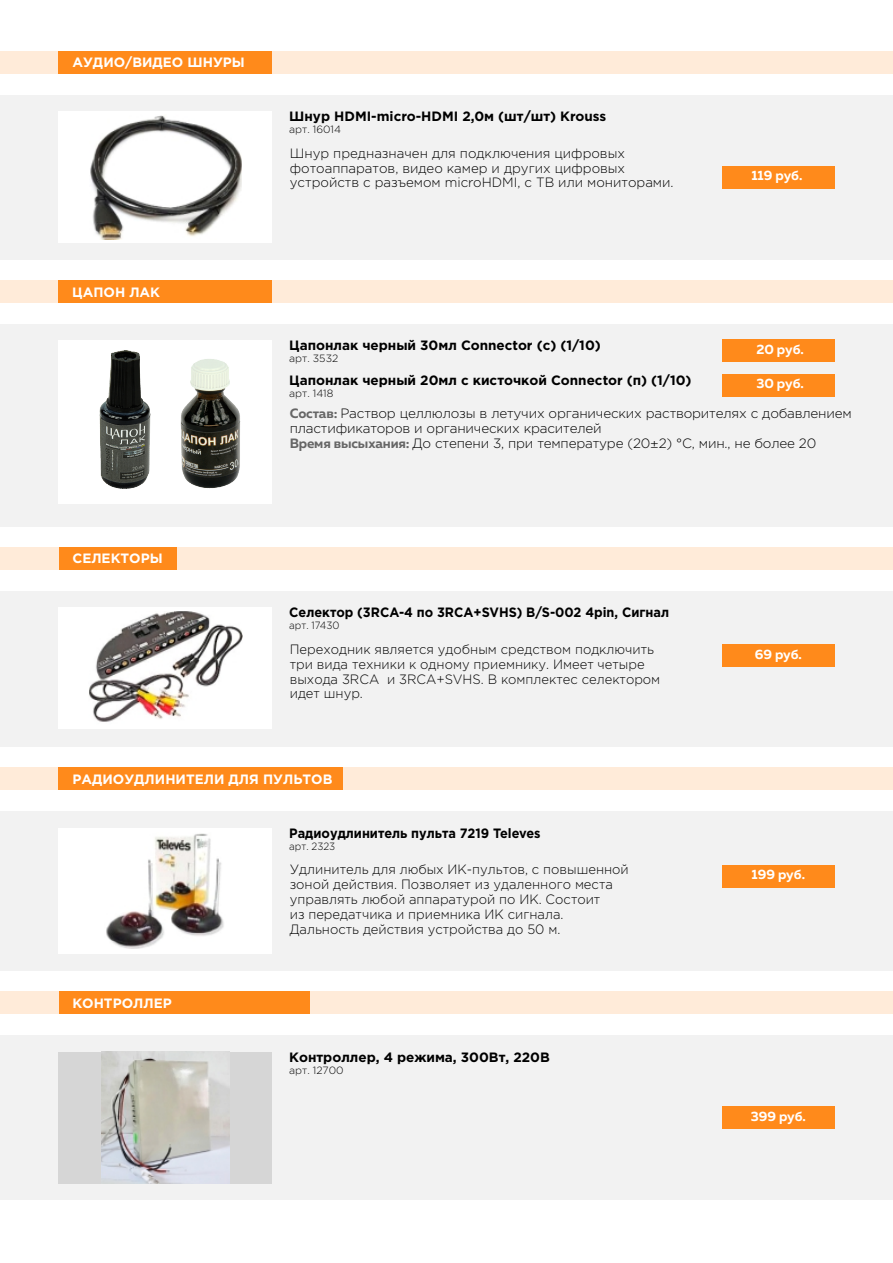
<style>
.page{position:relative;width:893px;height:1263px;background:#fff}
.page>*{position:absolute;margin:0;border:0;box-sizing:border-box;transform-origin:0 0}
.t1{font:300 13.5px/14.9px "Gotham Pro";color:#000}
.t2{font:700 13.5px "Gotham Pro";color:#000}
.t3{font:700 13.5px "Gotham Pro";color:#000;scale:.94 1}
.t4{font:700 13.5px "Gotham Pro";color:#fff}
.t5{font:700 13.5px "Muller";color:#fff}
.t6{font:300 10.5px "Gotham Pro";color:#000}
.t7{font:300 10.5px "Gotham Pro";color:#000;scale:.94 1}
.s1{font-family:"Muller";font-weight:700;color:#666}
</style>
<div class="page">
<div style="left:0;top:51px;width:893px;height:23px;background:#ffebd9"></div>
<div style="left:59px;top:51px;width:213px;height:23px;background:#ff8a1b"></div>
<div style="left:0;top:94px;width:893px;height:165px;background:#f2f2f2"></div>
<div style="left:722px;top:166px;width:113px;height:22px;background:#ff8a1b"></div>
<div style="left:59px;top:111px;width:213px;height:132px;background:#fff"></div>
<img style="left:90px;top:115px;width:152px;height:124px">
<div style="left:0;top:324px;width:893px;height:202px;background:#f2f2f2"></div>
<div style="left:59px;top:341px;width:213px;height:163px;background:#fff"></div>
<img style="left:58px;top:345px;width:84px;height:148px">
<img style="left:142px;top:359px;width:99px;height:130px">
<div style="left:722px;top:339px;width:113px;height:23px;background:#ff8a1b"></div>
<div style="left:722px;top:374px;width:113px;height:23px;background:#ff8a1b"></div>
<div style="left:0;top:280px;width:893px;height:23px;background:#ffebd9"></div>
<div style="left:59px;top:280px;width:213px;height:23px;background:#ff8a1b"></div>
<div style="left:0;top:811px;width:893px;height:160px;background:#f2f2f2"></div>
<div style="left:722px;top:865px;width:113px;height:23px;background:#ff8a1b"></div>
<div style="left:59px;top:828px;width:213px;height:125px;background:#fff"></div>
<img style="left:106px;top:833px;width:118px;height:116px">
<div style="left:0;top:767px;width:893px;height:23px;background:#ffebd9"></div>
<div style="left:59px;top:767px;width:284px;height:23px;background:#ff8a1b"></div>
<div style="left:0;top:591px;width:893px;height:156px;background:#f2f2f2"></div>
<div style="left:722px;top:644px;width:113px;height:23px;background:#ff8a1b"></div>
<div style="left:59px;top:607px;width:213px;height:122px;background:#fff"></div>
<img style="left:89px;top:611px;width:153px;height:111px">
<div style="left:0;top:547px;width:893px;height:23px;background:#ffebd9"></div>
<div style="left:59px;top:547px;width:118px;height:23px;background:#ff8a1b"></div>
<div style="left:0;top:991px;width:893px;height:23px;background:#ffebd9"></div>
<div style="left:59px;top:991px;width:250px;height:23px;background:#ff8a1b"></div>
<div style="left:0;top:1035px;width:893px;height:165px;background:#f2f2f2"></div>
<div style="left:722px;top:1106px;width:113px;height:23px;background:#ff8a1b"></div>
<div style="left:59px;top:1052px;width:213px;height:131px;background:#d6d6d6"></div>
<img style="left:102px;top:1052px;width:127px;height:131px">
<p class="t4" style="left:72px;top:57px;width:174px">АУДИО/ВИДЕО ШНУРЫ</p>
<p class="t4" style="left:72px;top:287px;width:89px">ЦАПОН ЛАК</p>
<p class="t4" style="left:72px;top:553px;width:92px">СЕЛЕКТОРЫ</p>
<p class="t2" style="left:289px;top:111px;width:319px">Шнур HDMI-micro-HDMI 2,0м (шт/шт) Krouss</p>
<p class="t6" style="left:289px;top:126px;width:53px">арт. 16014</p>
<p class="t1" style="left:290px;top:146px;width:385px">Шнур предназначен для подключения цифровых фотоаппаратов, видео камер и других цифровых устройств с разъемом microHDMI, с ТВ или мониторами.</p>
<p class="t5" style="left:751px;top:170px;width:53px">119 руб.</p>
<p class="t2" style="left:289px;top:340px;width:313px">Цапонлак черный 30мл Connector (с) (1/10)</p>
<p class="t5" style="left:756px;top:343px;width:49px">20 руб.</p>
<p class="t6" style="left:289px;top:354px;width:51px">арт. 3532</p>
<p class="t2" style="left:289px;top:375px;width:404px">Цапонлак черный 20мл с кисточкой Connector (п) (1/10)</p>
<p class="t5" style="left:756px;top:378px;width:49px">30 руб.</p>
<p class="t6" style="left:289px;top:389px;width:46px">арт. 1418</p>
<p class="t1" style="left:290px;top:406px;width:564px"><span class="s1">Состав:</span> Раствор целлюлозы в летучих органических растворителях с добавлением пластификаторов и органических красителей<br><span class="s1">Время высыхания:</span> До степени 3, при температуре (20±2) °С, мин., не более 20</p>
<p class="t3" style="left:289px;top:607px;width:405px">Селектор (3RCA-4 по 3RCA+SVHS) B/S-002 4pin, Сигнал</p>
<p class="t7" style="left:289px;top:622px;width:55px">арт. 17430</p>
<p class="t1" style="left:290px;top:643px;width:372px">Переходник является удобным средством подключить три вида техники к одному приемнику. Имеет четыре выхода 3RCA и 3RCA+SVHS. В комплектес селектором идет шнур.</p>
<p class="t5" style="left:755px;top:648px;width:49px">69 руб.</p>
<p class="t4" style="left:72px;top:774px;width:262px">РАДИОУДЛИНИТЕЛИ ДЛЯ ПУЛЬТОВ</p>
<p class="t4" style="left:72px;top:998px;width:101px">КОНТРОЛЛЕР</p>
<p class="t3" style="left:289px;top:828px;width:269px">Радиоудлинитель пульта 7219 Televes</p>
<p class="t7" style="left:289px;top:842px;width:51px">арт. 2323</p>
<p class="t1" style="left:290px;top:863px;width:340px">Удлинитель для любых ИК-пультов, с повышенной зоной действия. Позволяет из удаленного места управлять любой аппаратурой по ИК. Состоит<br>из передатчика и приемника ИК сигнала.<br>Дальность действия устройства до 50 м.</p>
<p class="t5" style="left:752px;top:869px;width:55px">199 руб.</p>
<p class="t2" style="left:289px;top:1052px;width:262px">Контроллер, 4 режима, 300Вт, 220В</p>
<p class="t6" style="left:289px;top:1066px;width:56px">арт. 12700</p>
<p class="t5" style="left:751px;top:1110px;width:57px">399 руб.</p>
</div>
